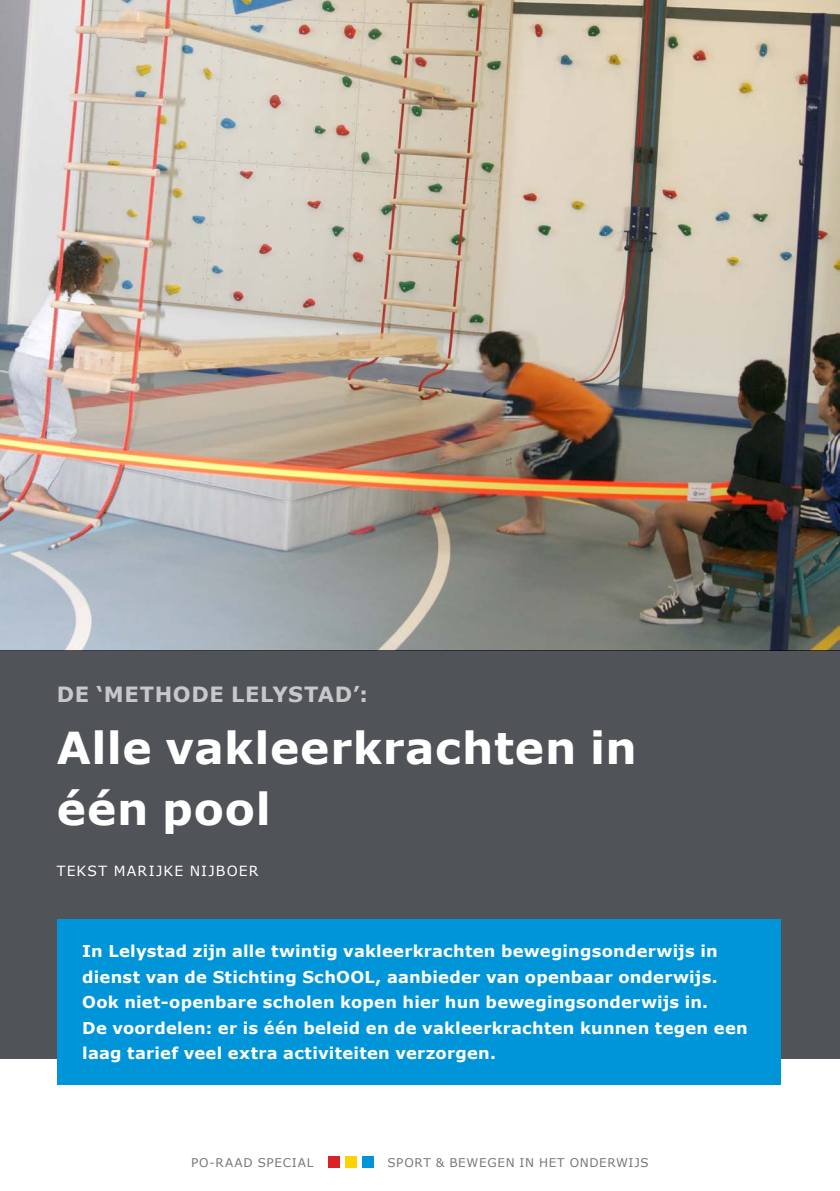
<style>
.page{position:relative;width:840px;height:1191px;background:#fff}
.page>*{position:absolute;margin:0;border:0;box-sizing:border-box;transform-origin:0 0}
.PO_kop{font:700 44px "Verdana";letter-spacing:.015em;color:#fff}
.PO_chapeau{font:700 21px "Verdana";letter-spacing:.03em;color:#c7c8ca}
.PO_intro{font:700 16.2px/25.6px "Verdana";letter-spacing:.015em;color:#fff}
.PO_auteursnaam{font:14px "Verdana";letter-spacing:.085em;color:#fff}
.t1{font:12px "Verdana";letter-spacing:.055em;color:#76787b}
</style>
<div class="page">
<div style="left:0;top:651px;width:839px;height:408px;background:#505357"></div>
<div style="left:57px;top:918px;width:723px;height:166px;background:#0095d9"></div>
<img style="left:0;top:0;width:839px;height:651px">
<div style="left:362px;top:1156px;width:11px;height:11px;background:#0095d9"></div>
<div style="left:345px;top:1156px;width:11px;height:11px;background:#fed304"></div>
<div style="left:328px;top:1156px;width:11px;height:11px;background:#da2128"></div>
<p class="PO_chapeau" style="left:57px;top:680px;width:312px">DE ‘METHODE LELYSTAD’:</p>
<p class="PO_kop" style="left:57px;top:719px;width:581px">Alle vakleerkrachten in</p>
<p class="PO_kop" style="left:57px;top:780px;width:215px">één pool</p>
<p class="PO_auteursnaam" style="left:57px;top:861px;width:203px">TEKST MARIJKE NIJBOER</p>
<p class="PO_intro" style="left:82px;top:938px;width:666px">In Lelystad zijn alle twintig vakleerkrachten bewegingsonderwijs in dienst van de Stichting SchOOL, aanbieder van openbaar onderwijs.<br>Ook niet-openbare scholen kopen hier hun bewegingsonderwijs in.<br>De voordelen: er is één beleid en de vakleerkrachten kunnen tegen een laag tarief veel extra activiteiten verzorgen.</p>
<p class="t1" style="left:191px;top:1155px;width:124px">PO-RAAD SPECIAL</p>
<p class="t1" style="left:387px;top:1155px;width:263px">SPORT &amp; BEWEGEN IN HET ONDERWIJS</p>
</div>
